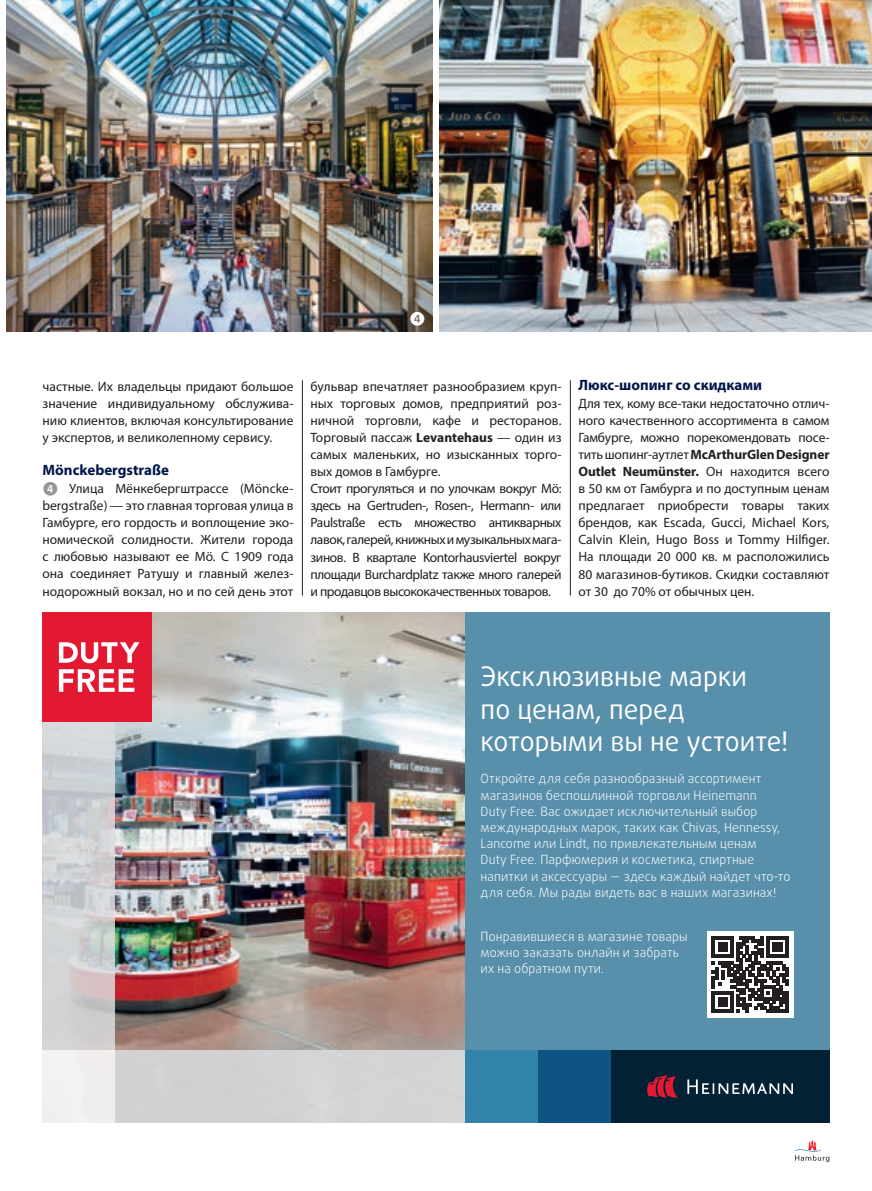
<style>
.page{position:relative;width:872px;height:1191px;background:#fff}
.page>*{position:absolute;margin:0;border:0;box-sizing:border-box;transform-origin:0 0}
.t1{font:27px/32.4px "Heinemann Daxline Extra";color:#fff}
.t2{font:700 15px "Myriad Pro";color:#00174a}
.t3{font:13.5px/17px "Myriad Pro";letter-spacing:-.01em;color:#231f20;text-align:justify}
.t4{font:13.5px/17px "Myriad Pro";letter-spacing:-.03em;color:#231f20}
.t5{font:300 12.75px/16.2px "Heinemann Daxline Extra";letter-spacing:.01em;color:#fff}
.t6{font:700 12px "Calibri";color:#fff}
.s1{font-family:"Calibri";font-weight:700;font-size:12px;color:#939598}
.s2{font-weight:700}
</style>
<div class="page">
<img style="left:6px;top:0;width:427px;height:332px">
<img style="left:439px;top:0;width:433px;height:332px">
<hr style="left:302px;top:380px;width:1px;height:215px;background:#231f20">
<hr style="left:570px;top:380px;width:1px;height:215px;background:#231f20">
<img style="left:115px;top:612px;width:350px;height:438px">
<div style="left:465px;top:612px;width:364px;height:511px;background:#588faa"></div>
<div style="left:707px;top:931px;width:86px;height:87px;background:#fff"></div>
<svg style="left:712px;top:936px;width:76px;height:77px"></svg>
<div style="left:538px;top:1050px;width:72px;height:73px;background:#0d5482"></div>
<div style="left:465px;top:1050px;width:73px;height:73px;background:#2c83aa"></div>
<div style="left:115px;top:1050px;width:350px;height:73px;background:#d3d3d4"></div>
<svg style="left:43px;top:722px;width:72px;height:328px;background:#cfd0d2"></svg>
<div style="left:610px;top:1050px;width:219px;height:73px;background:#032135"></div>
<svg style="left:687px;top:1079px;width:106px;height:15px"></svg>
<svg style="left:647px;top:1075px;width:30px;height:23px"></svg>
<div style="left:43px;top:1050px;width:72px;height:73px;background:#f1f0ef"></div>
<div style="left:43px;top:612px;width:109px;height:110px;background:#e21931"></div>
<svg style="left:59px;top:642px;width:81px;height:21px"></svg>
<svg style="left:59px;top:669px;width:75px;height:23px"></svg>
<svg style="left:795px;top:1140px;width:34px;height:22px"></svg>
<p class="t6" style="left:409px;top:311px;width:17px">❹</p>
<p class="t3" style="left:43px;top:378px;width:252px">частные. Их владельцы придают большое значение индивидуальному обслужива&shy;нию клиентов, включая консультирование у экспертов, и великолепному сервису.</p>
<p class="t2" style="left:43px;top:460px;width:128px">Mönckebergstraße</p>
<p class="t3" style="left:43px;top:480px;width:252px"><span class="s1">❹</span> Улица Мёнкебергштрассе (Möncke&shy;bergstraße) — это главная торговая улица в Гамбурге, его гордость и воплощение эко&shy;номической солидности. Жители города с любовью называют ее Mö. С 1909 года она соединяет Ратушу и главный желез&shy;нодорожный вокзал, но и по сей день этот</p>
<p class="t4" style="left:310px;top:378px;width:252px">бульвар впечатляет разнообразием круп&shy;ных торговых домов, предприятий роз&shy;ничной торговли, кафе и ресторанов.<br>Торговый пассаж <span class="s2">Levantehaus</span> — один из самых маленьких, но изысканных торго&shy;вых домов в Гамбурге.<br>Стоит прогуляться и по улочкам вокруг Mö: здесь на Gertruden-, Rosen-, Hermann- или Paulstraße есть множество антикварных лавок, галерей, книжных и музыкальных мага&shy;зинов. В квартале Kontorhausviertel вокруг площади Burchardplatz также много галерей и продавцов высококачественных товаров.</p>
<p class="t2" style="left:578px;top:375px;width:185px">Люкс-шопинг со скидками</p>
<p class="t3" style="left:578px;top:395px;width:252px">Для тех, кому все-таки недостаточно отлич&shy;ного качественного ассортимента в самом Гамбурге, можно порекомендовать посе&shy;тить шопинг-аутлет <span class="s2">McArthurGlen Designer Outlet Neumünster.</span> Он находится всего в 50 км от Гамбурга и по доступным ценам предлагает приобрести товары таких брендов, как Escada, Gucci, Michael Kors, Calvin Klein, Hugo Boss и Tommy Hilfiger.<br>На площади 20 000 кв. м расположились 80 магазинов-бутиков. Скидки составляют от 30 до 70% от обычных цен.</p>
<h1 class="t1" style="left:480px;top:660px;width:309px">Эксклюзивные марки<br>по ценам, перед которыми вы не устоите!</h1>
<p class="t5" style="left:480px;top:770px;width:311px">Откройте для себя разнообразный ассортимент магазинов беспошлинной торговли Heinemann<br>Duty Free. Вас ожидает исключительный выбор международных марок, таких как Chivas, Hennessy, Lancome или Lindt, по привлекательным ценам<br>Duty Free. Парфюмерия и косметика, спиртные напитки и аксессуары — здесь каждый найдет что-то для себя. Мы рады видеть вас в наших магазинах!</p>
<p class="t5" style="left:480px;top:928px;width:208px">Понравившиеся в магазине товары можно заказать онлайн и забрать их на обратном пути.</p>
</div>
